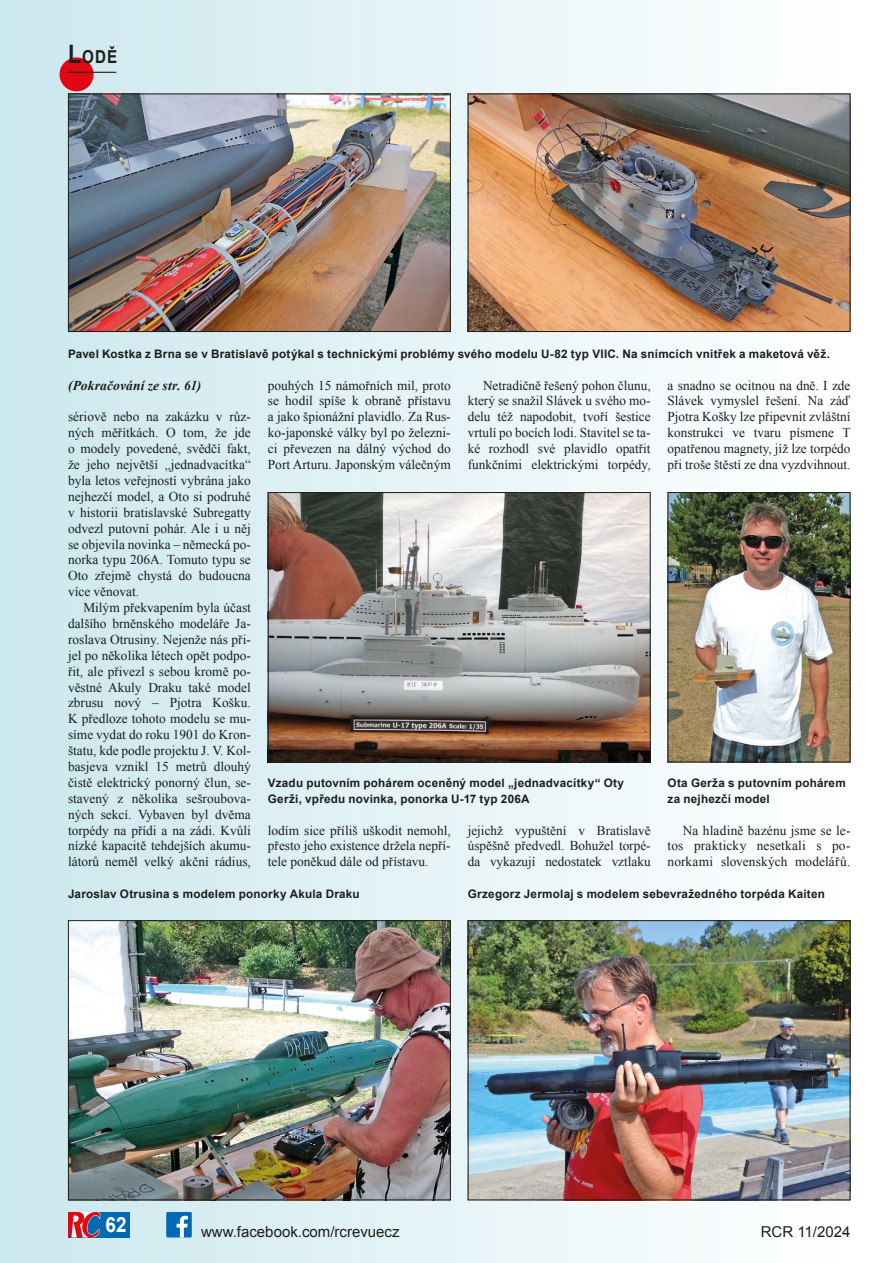
<style>
.page{position:relative;width:893px;height:1263px;background:#fff}
.page>*{position:absolute;margin:0;border:0;box-sizing:border-box;transform-origin:0 0}
.t1{font:700 21px "Arial";color:#fff;scale:.9 1}
.t2{font:700 17.85px "Arial";color:#1d1d1b;scale:.85 1}
.t3{font:15px "Arial";color:#1d1d1b}
._1_-_článek_-_základ{font:13.5px/15.9px "Times New Roman";color:#1d1d1b;text-align:justify}
._3_-_podpis{font:italic 700 13.5px "Times New Roman";letter-spacing:.01em;color:#1d1d1b}
._5_-_popisky{font:700 11.7px/15.9px "Arial";letter-spacing:.02em;color:#1d1d1b}
.s1{font-size:25.5px}
</style>
<div class="page">
<div style="left:0;top:0;width:850px;height:1263px;background:linear-gradient(to right,#cbe7ee,#fdfdfd)"></div>
<div style="left:68px;top:1212px;width:62px;height:25px;background:#0069b4"></div>
<svg style="left:68px;top:1212px;width:33px;height:25px"></svg>
<div style="left:60px;top:57px;width:34px;height:34px;background:#e30613;border-radius:50%"></div>
<hr style="left:68px;top:72px;width:48px;height:1px;background:#1d1d1b">
<div style="left:166px;top:1212px;width:26px;height:25px;background:#0069b4"></div>
<svg style="left:177px;top:1216px;width:11px;height:21px"></svg>
<img style="left:70px;top:96px;width:379px;height:234px">
<div style="left:68px;top:94px;width:383px;height:238px;border:1px solid #1d1d1b"></div>
<img style="left:470px;top:96px;width:378px;height:234px">
<div style="left:468px;top:94px;width:382px;height:238px;border:1px solid #1d1d1b"></div>
<img style="left:70px;top:922px;width:379px;height:276px">
<div style="left:68px;top:920px;width:383px;height:280px;border:1px solid #1d1d1b"></div>
<img style="left:270px;top:494px;width:379px;height:266px">
<div style="left:268px;top:492px;width:383px;height:270px;border:1px solid #1d1d1b"></div>
<img style="left:670px;top:494px;width:178px;height:266px">
<div style="left:668px;top:492px;width:182px;height:270px;border:1px solid #1d1d1b"></div>
<img style="left:470px;top:922px;width:378px;height:276px">
<div style="left:468px;top:920px;width:382px;height:280px;border:1px solid #1d1d1b"></div>
<p class="t2" style="left:68px;top:45px;width:60px"><span class="s1">L</span>odě</p>
<p class="_5_-_popisky" style="left:68px;top:346px;width:763px">Pavel Kostka z Brna se v Bratislavě potýkal s technickými problémy svého modelu U-82 typ VIIC. Na snímcích vnitřek a maketová věž.</p>
<p class="_3_-_podpis" style="left:68px;top:376px;width:135px">(Pokračování ze str. 61)</p>
<p class="_1_-_článek_-_základ" style="left:68px;top:409px;width:184px">sériově nebo na zakázku v růz&shy;ných měřítkách. O tom, že jde o modely povedené, svědčí fakt, že jeho největší „jednadvacítka“ byla letos veřejností vybrána jako nejhezčí model, a Oto si podruhé v historii bratislavské Subregatty odvezl putovní pohár. Ale i u něj se objevila novinka – německá po&shy;norka typu 206A. Tomuto typu se Oto zřejmě chystá do budoucna více věnovat.</p>
<p class="_1_-_článek_-_základ" style="left:68px;top:599px;width:184px;text-indent:15px">Milým překvapením byla účast dalšího brněnského modeláře Ja&shy;roslava Otrusiny. Nejenže nás při&shy;jel po několika létech opět podpo&shy;řit, ale přivezl s sebou kromě po&shy;věstné Akuly Draku také model zbrusu nový – Pjotra Košku.<br>K předloze tohoto modelu se mu&shy;síme vydat do roku 1901 do Kron&shy;štatu, kde podle projektu J. V. Kol&shy;basjeva vznikl 15 metrů dlouhý čistě elektrický ponorný člun, se&shy;stavený z několika sešroubova&shy;ných sekcí. Vybaven byl dvěma torpédy na přídi a na zádi. Kvůli nízké kapacitě tehdejších akumu&shy;látorů neměl velký akční rádius,</p>
<p class="_1_-_článek_-_základ" style="left:268px;top:377px;width:184px">pouhých 15 námořních mil, proto se hodil spíše k obraně přístavu a jako špionážní plavidlo. Za Rus&shy;ko-japonské války byl po železni&shy;ci převezen na dálný východ do Port Arturu. Japonským válečným</p>
<p class="_1_-_článek_-_základ" style="left:468px;top:377px;width:184px;text-indent:15px">Netradičně řešený pohon člunu, který se snažil Slávek u svého mo&shy;delu též napodobit, tvoří šestice vrtulí po bocích lodi. Stavitel se ta&shy;ké rozhodl své plavidlo opatřit funkčními elektrickými torpédy,</p>
<p class="_1_-_článek_-_základ" style="left:668px;top:377px;width:185px">a snadno se ocitnou na dně. I zde Slávek vymyslel řešení. Na záď Pjotra Košky lze připevnit zvláštní konstrukci ve tvaru písmene T opatřenou magnety, jíž lze torpédo při troše štěstí ze dna vyzdvihnout.</p>
<p class="_5_-_popisky" style="left:268px;top:775px;width:358px">Vzadu putovním pohárem oceněný model „jednadvacítky“ Oty<br>Gerži, vpředu novinka, ponorka U-17 typ 206A</p>
<p class="_5_-_popisky" style="left:668px;top:775px;width:180px">Ota Gerža s putovním pohárem za nejhezčí model</p>
<p class="_1_-_článek_-_základ" style="left:268px;top:822px;width:184px">lodím sice příliš uškodit nemohl, přesto jeho existence držela nepří&shy;tele poněkud dále od přístavu.</p>
<p class="_1_-_článek_-_základ" style="left:468px;top:822px;width:184px">jejichž vypuštění v Bratislavě úspěšně předvedl. Bohužel torpé&shy;da vykazují nedostatek vztlaku</p>
<p class="_1_-_článek_-_základ" style="left:668px;top:822px;width:184px;text-indent:15px">Na hladině bazénu jsme se le&shy;tos prakticky nesetkali s po&shy;norkami slovenských modelářů.</p>
<p class="_5_-_popisky" style="left:68px;top:886px;width:293px">Jaroslav Otrusina s modelem ponorky Akula Draku</p>
<p class="_5_-_popisky" style="left:468px;top:886px;width:359px">Grzegorz Jermolaj s modelem sebevražedného torpéda Kaiten</p>
<p class="t1" style="left:106px;top:1211px;width:25px">62</p>
<p class="t3" style="left:761px;top:1222px;width:91px">RCR 11/2024</p>
<p class="t3" style="left:201px;top:1222px;width:200px">www.facebook.com/rcrevuecz</p>
</div>
